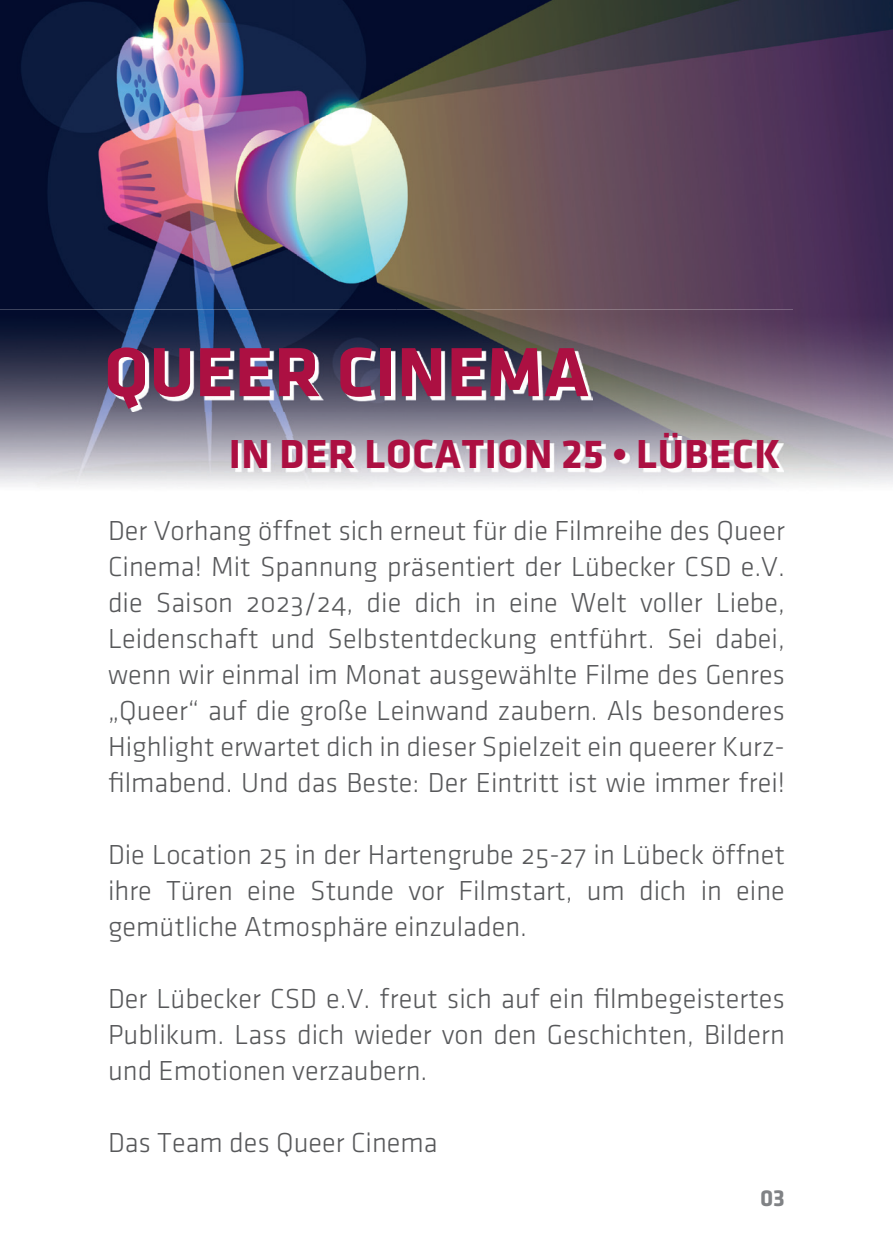
<style>
.page{position:relative;width:893px;height:1259px;background:#fff}
.page>*{position:absolute;margin:0;border:0;box-sizing:border-box;transform-origin:0 0}
.t1{font:700 72px "Klavika";letter-spacing:.015em;color:#ac1042}
.t2{font:700 42px "Klavika";letter-spacing:.015em;color:#ac1042}
.t3{font:28.5px/36px "Klavika Light OSF";color:#57585a;text-align:justify}
.t4{font:700 24px "Klavika";color:#808285}
</style>
<div class="page">
<img style="left:0;top:0;width:893px;height:310px">
<img style="left:0;top:310px;width:893px;height:176px">
<img style="left:112px;top:350px;width:480px;height:62px">
<img style="left:236px;top:436px;width:548px;height:36px">
<h1 class="t1" style="left:104px;top:333px;width:486px">QUEER CINEMA</h1>
<h2 class="t2" style="left:229px;top:431px;width:553px">IN DER LOCATION 25 • LÜBECK</h2>
<p class="t3" style="left:108px;top:513px;width:678px">Der Vorhang öffnet sich erneut für die Filmreihe des Queer Cinema! Mit Spannung präsentiert der Lübecker CSD e.V. die Saison 2023/24, die dich in eine Welt voller Liebe, Leidenschaft und Selbstentdeckung entführt. Sei dabei, wenn wir einmal im Monat ausgewählte Filme des Genres „Queer“ auf die große Leinwand zaubern. Als besonderes Highlight erwartet dich in dieser Spielzeit ein queerer Kurz&shy;filmabend. Und das Beste: Der Eintritt ist wie immer frei!</p>
<p class="t3" style="left:108px;top:837px;width:678px">Die Location 25 in der Hartengrube 25-27 in Lübeck öffnet ihre Türen eine Stunde vor Filmstart, um dich in eine gemütliche Atmosphäre einzuladen.</p>
<p class="t3" style="left:108px;top:981px;width:678px">Der Lübecker CSD e.V. freut sich auf ein filmbegeistertes Publikum. Lass dich wieder von den Geschichten, Bildern und Emotionen verzaubern.</p>
<p class="t3" style="left:108px;top:1125px;width:331px">Das Team des Queer Cinema</p>
<p class="t4" style="left:760px;top:1185px;width:26px">03</p>
</div>
